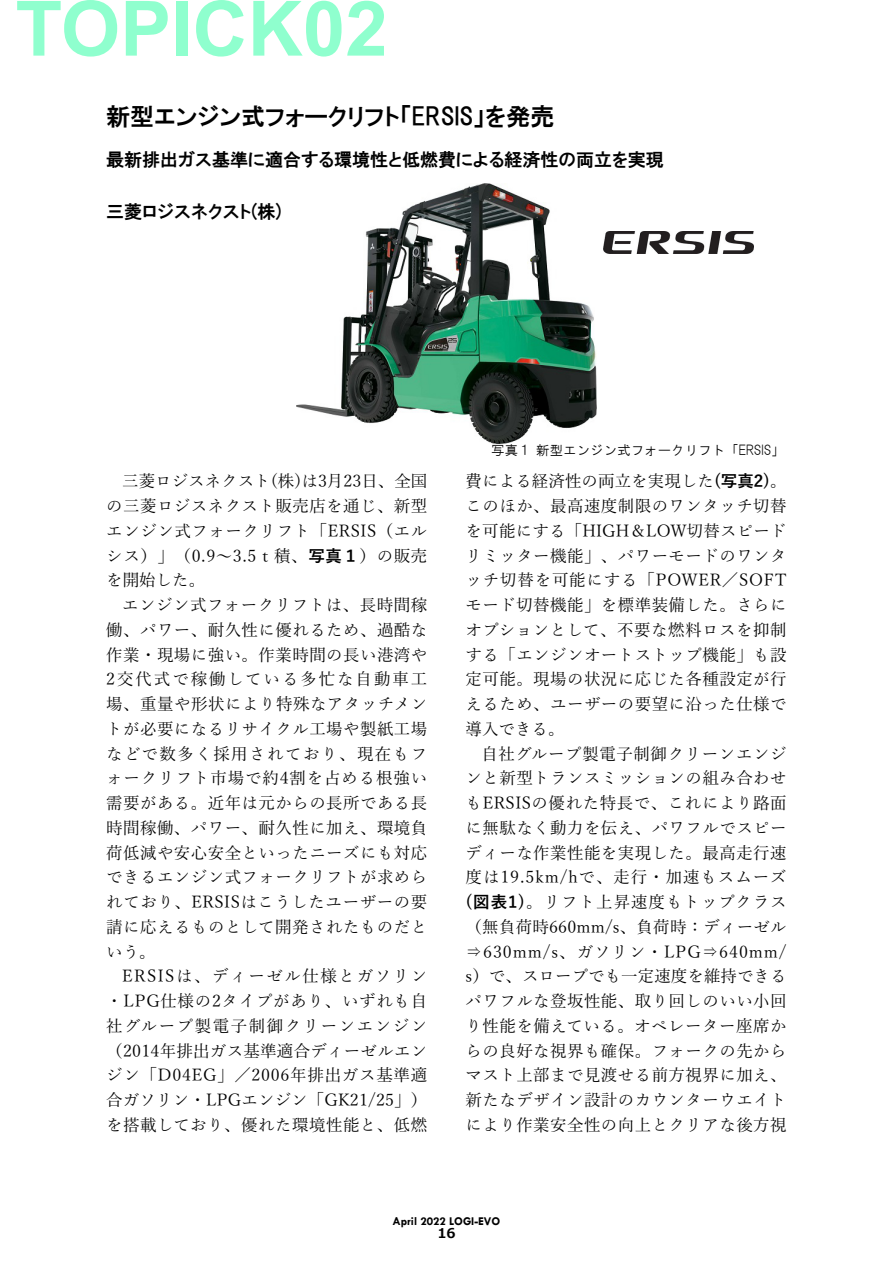
<style>
.page{position:relative;width:893px;height:1263px;background:#fff}
.page>*{position:absolute;margin:0;border:0;box-sizing:border-box;transform-origin:0 0}
.t1{font:700 76.35px "Arial";color:rgb(71 255 174/.6)}
.t2{font:24px "HGP Gothic E";color:#000}
.t3{font:18px "HGP Gothic E";color:#000}
.t4{font:16.5px/24.8px "Yu Mincho";letter-spacing:.025em;color:#000;text-align:justify}
.t5{font:13.5px "HGS Gothic M";color:#000}
.t6{font:700 13.5px "Meiryo";color:#000}
.t7{font:700 12px "Tw Cen";color:#000}
.s1{font-family:"Yu Gothic";font-weight:700}
</style>
<div class="page">
<img style="left:297px;top:183px;width:299px;height:261px">
<img style="left:604px;top:232px;width:150px;height:21px">
<h1 class="t1" style="left:16px;top:0;width:374px">TOPICK02</h1>
<h2 class="t2" style="left:106px;top:104px;width:450px">新型エンジン式フォークリフト「ERSIS」を発売</h2>
<p class="t3" style="left:106px;top:150px;width:559px">最新排出ガス基準に適合する環境性と低燃費による経済性の両立を実現</p>
<p class="t3" style="left:106px;top:202px;width:177px">三菱ロジスネクスト(株)</p>
<p class="t4" style="left:106px;top:469px;width:323px;text-indent:16px">三菱ロジスネクスト(株)は3月23日、全国の三菱ロジスネクスト販売店を通じ、新型エンジン式フォークリフト「ERSIS（エルシス）」（0.9〜3.5ｔ積、<span class="s1">写真１</span>）の販売を開始した。</p>
<p class="t4" style="left:106px;top:592px;width:323px;text-indent:16px">エンジン式フォークリフトは、長時間稼働、パワー、耐久性に優れるため、過酷な作業・現場に強い。作業時間の長い港湾や2交代式で稼働している多忙な自動車工場、重量や形状により特殊なアタッチメントが必要になるリサイクル工場や製紙工場などで数多く採用されており、現在もフォークリフト市場で約4割を占める根強い需要がある。近年は元からの長所である長時間稼働、パワー、耐久性に加え、環境負荷低減や安心安全といったニーズにも対応できるエンジン式フォークリフトが求められており、ERSISはこうしたユーザーの要請に応えるものとして開発されたものだという。</p>
<p class="t4" style="left:106px;top:964px;width:323px;text-indent:16px">ERSISは、ディーゼル仕様とガソリン・LPG仕様の2タイプがあり、いずれも自社グループ製電子制御クリーンエンジン（2014年排出ガス基準適合ディーゼルエンジン「D04EG」／2006年排出ガス基準適合ガソリン・LPGエンジン「GK21/25」）を搭載しており、優れた環境性能と、低燃</p>
<p class="t5" style="left:491px;top:444px;width:295px">写真１新型エンジン式フォークリフト「ERSIS」</p>
<p class="t4" style="left:466px;top:469px;width:323px">費による経済性の両立を実現した<span class="s1">(写真2)</span>。このほか、最高速度制限のワンタッチ切替を可能にする「HIGH＆LOW切替スピードリミッター機能」、パワーモードのワンタッチ切替を可能にする「POWER／SOFTモード切替機能」を標準装備した。さらにオプションとして、不要な燃料ロスを抑制する「エンジンオートストップ機能」も設定可能。現場の状況に応じた各種設定が行えるため、ユーザーの要望に沿った仕様で導入できる。</p>
<p class="t4" style="left:466px;top:741px;width:323px;text-indent:16px">自社グループ製電子制御クリーンエンジンと新型トランスミッションの組み合わせもERSISの優れた特長で、これにより路面に無駄なく動力を伝え、パワフルでスピーディーな作業性能を実現した。最高走行速度は19.5km/hで、走行・加速もスムーズ<span class="s1">(図表1)</span>。リフト上昇速度もトップクラス（無負荷時660mm/s、負荷時：ディーゼル⇒630mm/s、ガソリン・LPG⇒640mm/ s）で、スロープでも一定速度を維持できるパワフルな登坂性能、取り回しのいい小回り性能を備えている。オペレーター座席からの良好な視界も確保。フォークの先からマスト上部まで見渡せる前方視界に加え、新たなデザイン設計のカウンターウエイトにより作業安全性の向上とクリアな後方視</p>
<p class="t7" style="left:393px;top:1217px;width:109px">April 2022 LOGI-EVO</p>
<p class="t6" style="left:437px;top:1226px;width:20px">16</p>
</div>
